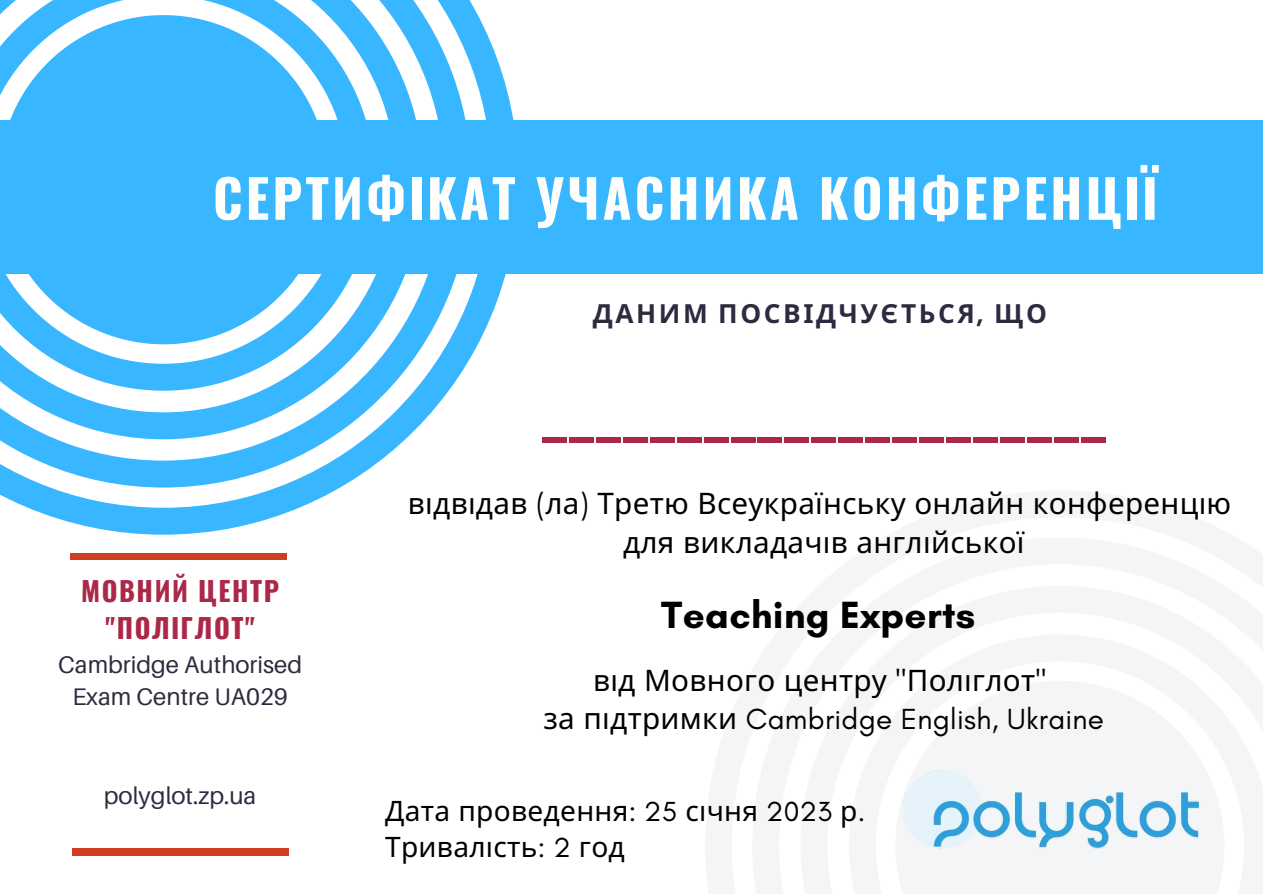
<style>
.page{position:relative;width:1263px;height:894px;background:#fff}
.page>*{position:absolute;margin:0;border:0;box-sizing:border-box;transform-origin:0 0}
.t1{font:72px "Oswald";color:#ab2849}
.t2{font:700 52.5px "Oswald";letter-spacing:.06em;color:#fefffc}
.t3{font:700 38.55px "Glacial Indifference";letter-spacing:.01em;color:#000}
.t4{font:29.55px/38.2px "Noto Sans";letter-spacing:.01em;color:#000;text-align:center}
.t5{font:29.55px "Glacial Indifference";letter-spacing:.01em;color:#000}
.t6{font:28.05px/36px "Noto Sans";letter-spacing:.01em;color:#000}
.t7{font:700 27px/37.2px "Oswald";letter-spacing:.06em;color:#ab2849;text-align:center}
.t8{font:700 26.25px "Noto Sans";letter-spacing:.1em;color:#2e2a40}
.t9{font:24px/32.8px "Aileron";color:#2e2a40;text-align:center}
.s1{font-family:"Aileron"}
.s2{font-family:"Glacial Indifference"}
.s3{font-family:"Noto Sans"}
</style>
<div class="page">
<svg style="left:706px;top:491px;width:557px;height:402px;fill:#f4f5f7"></svg>
<svg style="left:0;top:0;width:518px;height:534px;fill:#38b6ff"></svg>
<div style="left:0;top:121px;width:1263px;height:152px;background:#38b6ff"></div>
<div style="left:70px;top:553px;width:217px;height:6px;background:#cf3e22"></div>
<div style="left:72px;top:848px;width:216px;height:7px;background:#cf3e22"></div>
<img style="left:891px;top:756px;width:337px;height:95px">
<h2 class="t2" style="left:213px;top:157px;width:945px">СЕРТИФІКАТ УЧАСНИКА КОНФЕРЕНЦІЇ</h2>
<p class="t8" style="left:593px;top:294px;width:456px">ДАНИМ ПОСВІДЧУЄТЬСЯ<span class="s1">,</span> ЩО</p>
<h1 class="t1" style="left:542px;top:347px;width:565px">_____________________</h1>
<p class="t7" style="left:81px;top:571px;width:200px">МОВНИЙ ЦЕНТР "ПОЛІГЛОТ"</p>
<p class="t9" style="left:58px;top:647px;width:245px">Cambridge Authorised<br>Exam Centre UA029</p>
<p class="t9" style="left:104px;top:778px;width:154px">polyglot.zp.ua</p>
<p class="t4" style="left:408px;top:483px;width:825px">відвідав <span class="s2">(</span>ла<span class="s2">)</span> Третю Всеукраїнську онлайн конференці ю для викладачі в англі йської</p>
<h3 class="t3" style="left:661px;top:591px;width:316px">Teaching Experts</h3>
<p class="t4" style="left:593px;top:660px;width:455px">від Мовного центру <span class="s2">"</span>Полі глот<span class="s2">"</span></p>
<p class="t5" style="left:543px;top:701px;width:562px"><span class="s3">за підтримки</span> Cambridge English, Ukraine</p>
<p class="t6" style="left:385px;top:791px;width:481px">Дата проведення<span class="s2">: 25</span> сі чня <span class="s2">2023</span> р<span class="s2">.<br></span>Тривалість<span class="s2">: 2</span> год</p>
</div>
